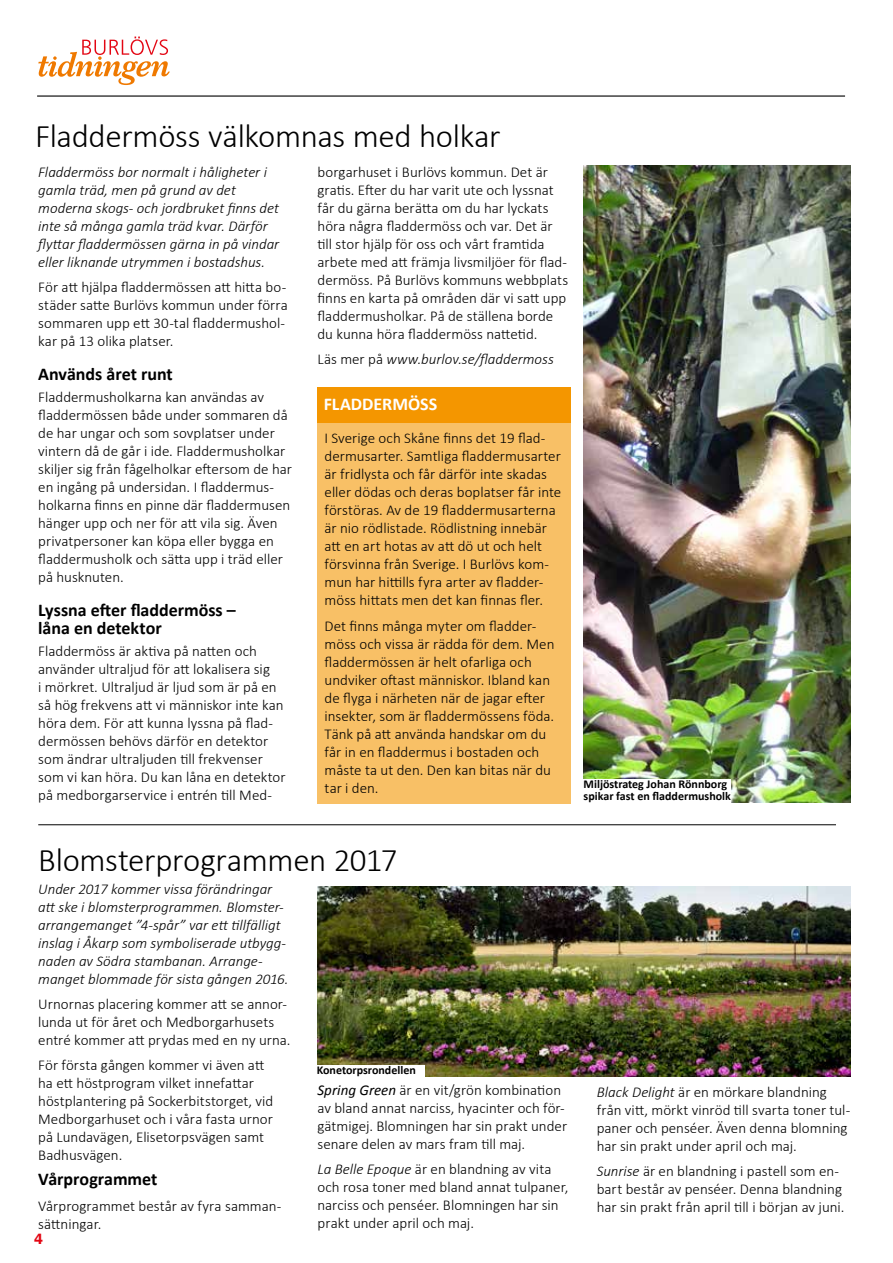
<style>
.page{position:relative;width:893px;height:1263px;background:#fff}
.page>*{position:absolute;margin:0;border:0;box-sizing:border-box;transform-origin:0 0}
.t1{font:300 33px "Calibri";letter-spacing:-.01em;color:#000}
.t2{font:700 18px/18px "Calibri";color:#000}
.t3{font:700 18px "Calibri";color:#fff}
.t4{font:300 15px/18px "Calibri";color:#000}
.t5{font:italic 300 15px/18px "Calibri";color:#000}
.t6{font:600 15px "Franklin Gothic";color:#e30613}
.t7{font:700 12px/12px "Calibri";color:#000}
.s1{font-style:normal}
.s2{font-weight:400;font-style:italic}
.s3{font-style:italic}
</style>
<div class="page">
<svg style="left:38px;top:37px;width:132px;height:48px"></svg>
<hr style="left:37px;top:95px;width:808px;height:2px;background:#000">
<div style="left:317px;top:387px;width:254px;height:417px;background:#f8c066"></div>
<div style="left:317px;top:387px;width:254px;height:36px;background:#f49600"></div>
<img style="left:584px;top:166px;width:266px;height:637px">
<div style="left:584px;top:779px;width:147px;height:12px;background:#fff"></div>
<div style="left:584px;top:791px;width:147px;height:12px;background:#fff"></div>
<hr style="left:38px;top:824px;width:798px;height:1px;background:#000">
<img style="left:317px;top:887px;width:533px;height:189px">
<div style="left:317px;top:1065px;width:108px;height:12px;background:#fff"></div>
<h1 class="t1" style="left:35px;top:115px;width:467px">Fladdermöss välkomnas med holkar</h1>
<p class="t5" style="left:38px;top:163px;width:243px">Fladdermöss bor normalt i håligheter i gamla träd, men på grund av det moderna skogs- och jordbruket finns det inte så många gamla träd kvar. Därför flyttar fladdermössen gärna in på vindar eller liknande utrymmen i bostadshus.</p>
<p class="t4" style="left:38px;top:278px;width:251px">För att hjälpa fladdermössen att hitta bo&shy;städer satte Burlövs kommun under förra sommaren upp ett 30-tal fladdermushol&shy;kar på 13 olika platser.</p>
<p class="t2" style="left:38px;top:365px;width:136px">Används året runt</p>
<p class="t4" style="left:38px;top:388px;width:255px">Fladdermusholkarna kan användas av fladdermössen både under sommaren då de har ungar och som sovplatser under vintern då de går i ide. Fladdermusholkar skiljer sig från fågelholkar eftersom de har en ingång på undersidan. I fladdermus&shy;holkarna finns en pinne där fladdermusen hänger upp och ner för att vila sig. Även privatpersoner kan köpa eller bygga en fladdermusholk och sätta upp i träd eller på husknuten.</p>
<p class="t2" style="left:38px;top:601px;width:199px">Lyssna efter fladdermöss – låna en detektor</p>
<p class="t4" style="left:38px;top:642px;width:249px">Fladdermöss är aktiva på natten och använder ultraljud för att lokalisera sig<br>i mörkret. Ultraljud är ljud som är på en så hög frekvens att vi människor inte kan höra dem. För att kunna lyssna på flad&shy;dermössen behövs därför en detektor som ändrar ultraljuden till frekvenser som vi kan höra. Du kan låna en detektor på medborgarservice i entrén till Med-</p>
<p class="t4" style="left:317px;top:163px;width:252px">borgarhuset i Burlövs kommun. Det är gratis. Efter du har varit ute och lyssnat får du gärna berätta om du har lyckats höra några fladdermöss och var. Det är till stor hjälp för oss och vårt framtida arbete med att främja livsmiljöer för flad&shy;dermöss. På Burlövs kommuns webbplats finns en karta på områden där vi satt upp fladdermusholkar. På de ställena borde du kunna höra fladdermöss nattetid.</p>
<p class="t5" style="left:317px;top:350px;width:238px"><span class="s1">Läs mer på</span> www.burlov.se/fladdermoss</p>
<p class="t3" style="left:324px;top:392px;width:115px">FLADDERMÖSS</p>
<p class="t4" style="left:325px;top:429px;width:238px">I Sverige och Skåne finns det 19 flad&shy;dermusarter. Samtliga fladdermusarter är fridlysta och får därför inte skadas eller dödas och deras boplatser får inte förstöras. Av de 19 fladdermusarterna är nio rödlistade. Rödlistning innebär att en art hotas av att dö ut och helt försvinna från Sverige. I Burlövs kom&shy;mun har hittills fyra arter av fladder&shy;möss hittats men det kan finnas fler.</p>
<p class="t4" style="left:325px;top:616px;width:231px">Det finns många myter om fladder&shy;möss och vissa är rädda för dem. Men fladdermössen är helt ofarliga och undviker oftast människor. Ibland kan de flyga i närheten när de jagar efter insekter, som är fladdermössens föda.<br>Tänk på att använda handskar om du får in en fladdermus i bostaden och måste ta ut den. Den kan bitas när du tar i den.</p>
<p class="t7" style="left:584px;top:778px;width:149px">Miljöstrateg Johan Rönnborg spikar fast en fladdermusholk</p>
<h1 class="t1" style="left:38px;top:839px;width:361px">Blomsterprogrammen 2017</h1>
<p class="t5" style="left:38px;top:879px;width:252px">Under 2017 kommer vissa förändringar att ske i blomsterprogrammen. Blomster&shy;arrangemanget ”4-spår” var ett tillfälligt inslag i Åkarp som symboliserade utbygg&shy;naden av Södra stambanan. Arrange&shy;manget blommade för sista gången 2016.</p>
<p class="t4" style="left:38px;top:995px;width:254px">Urnornas placering kommer att se annor&shy;lunda ut för året och Medborgarhusets entré kommer att prydas med en ny urna.</p>
<p class="t4" style="left:38px;top:1056px;width:237px">För första gången kommer vi även att ha ett höstprogram vilket innefattar höstplantering på Sockerbitstorget, vid Medborgarhuset och i våra fasta urnor på Lundavägen, Elisetorpsvägen samt Badhusvägen.</p>
<p class="t2" style="left:38px;top:1170px;width:121px">Vårprogrammet</p>
<p class="t4" style="left:38px;top:1196px;width:245px">Vårprogrammet består av fyra samman&shy;sättningar.</p>
<p class="t6" style="left:34px;top:1229px;width:10px">4</p>
<p class="t7" style="left:317px;top:1064px;width:101px">Konetorpsrondellen</p>
<p class="t4" style="left:317px;top:1081px;width:251px"><span class="s2">Spring Green</span> är en vit/grön kombination av bland annat narciss, hyacinter och för&shy;gätmigej. Blomningen har sin prakt under senare delen av mars fram till maj.</p>
<p class="t4" style="left:317px;top:1160px;width:253px"><span class="s3">La Belle Epoque</span> är en blandning av vita och rosa toner med bland annat tulpaner, narciss och penséer. Blomningen har sin prakt under april och maj.</p>
<p class="t4" style="left:597px;top:1083px;width:255px"><span class="s3">Black Delight</span> är en mörkare blandning från vitt, mörkt vinröd till svarta toner tul&shy;paner och penséer. Även denna blomning har sin prakt under april och maj.</p>
<p class="t4" style="left:597px;top:1162px;width:249px"><span class="s3">Sunrise</span> är en blandning i pastell som en&shy;bart består av penséer. Denna blandning har sin prakt från april till i början av juni.</p>
</div>
